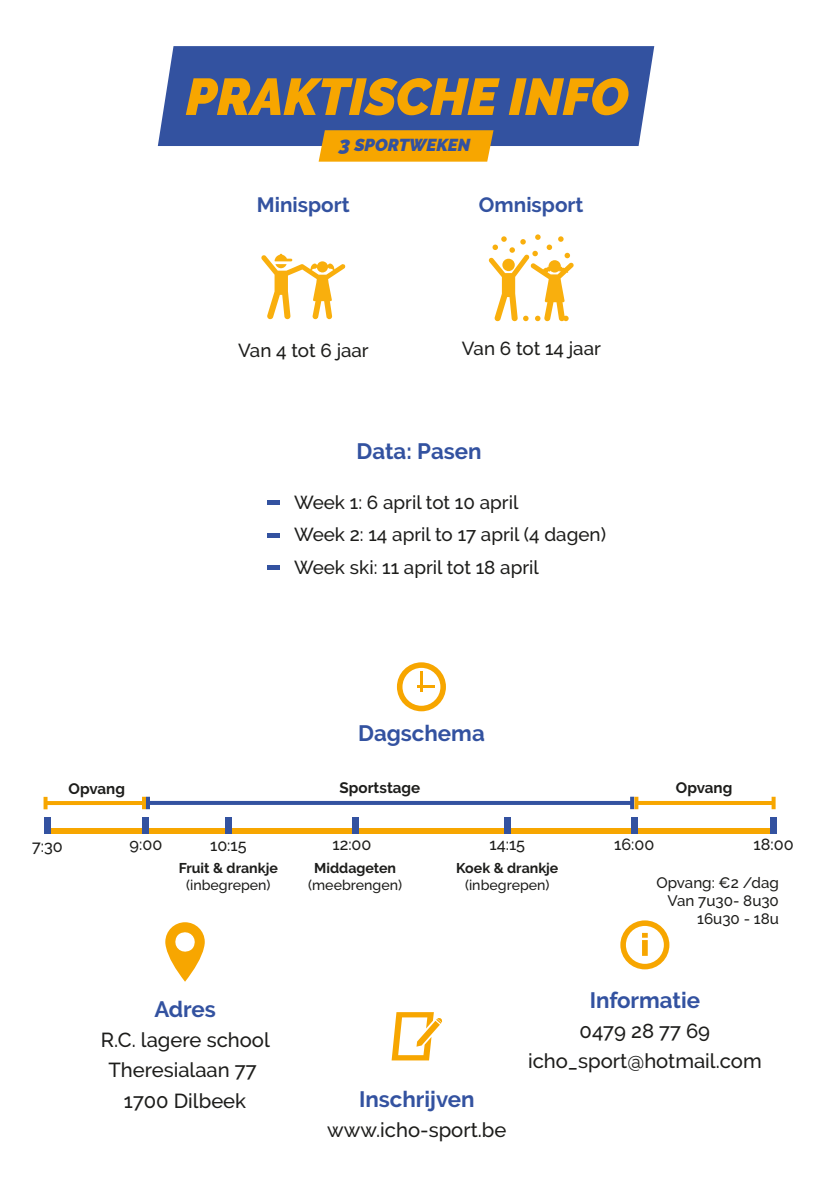
<style>
.page{position:relative;width:840px;height:1191px;background:#fff}
.page>*{position:absolute;margin:0;border:0;box-sizing:border-box;transform-origin:0 0}
.t1{font:italic 900 51.6px "Raleway";color:#f7a600}
.t2{font:700 22.2px "Raleway";color:#3352a0}
.t3{font:700 20.6px "Raleway";color:#3352a0}
.t4{font:500 20.2px/30.4px "Raleway";color:#1d1d1b;text-align:center}
.t5{font:500 18.8px/32.4px "Raleway";color:#1d1d1b}
.t6{font:italic 900 17.2px "Raleway";color:#3352a0}
.t7{font:500 16.2px "Raleway";color:#1d1d1b}
.t8{font:500 15.2px/18.2px "Raleway";color:#1d1d1b;text-align:right}
.t9{font:700 15.2px "Raleway";color:#1d1d1b}
.t10{font:500 14.2px "Raleway";color:#1d1d1b}
.t11{font:700 14.2px "Raleway";color:#1d1d1b}
.s1{font-size:20px}
</style>
<div class="page">
<div style="left:158px;top:46px;width:496px;height:100px;background:#3352a0"></div>
<svg style="left:165px;top:922px;width:40px;height:59px"></svg>
<svg style="left:391px;top:1012px;width:51px;height:48px"></svg>
<svg style="left:620px;top:920px;width:49px;height:49px"></svg>
<svg style="left:396px;top:662px;width:49px;height:49px"></svg>
<hr style="left:420px;top:685px;width:14px;height:3px;background:#f7a600">
<svg style="left:771px;top:796px;width:4px;height:13px"></svg>
<div style="left:44px;top:828px;width:732px;height:5px;background:#f7a600"></div>
<div style="left:44px;top:816px;width:7px;height:17px;background:#3352a0"></div>
<div style="left:143px;top:816px;width:6px;height:17px;background:#3352a0"></div>
<div style="left:225px;top:816px;width:6px;height:17px;background:#3352a0"></div>
<div style="left:352px;top:816px;width:6px;height:17px;background:#3352a0"></div>
<div style="left:504px;top:816px;width:6px;height:17px;background:#3352a0"></div>
<div style="left:630px;top:816px;width:7px;height:17px;background:#3352a0"></div>
<div style="left:770px;top:816px;width:6px;height:17px;background:#3352a0"></div>
<hr style="left:45px;top:801px;width:99px;height:4px;background:#f7a600">
<svg style="left:43px;top:797px;width:4px;height:12px"></svg>
<hr style="left:142px;top:796px;width:4px;height:13px;background:#f7a600">
<hr style="left:148px;top:801px;width:483px;height:4px;background:#3352a0">
<hr style="left:146px;top:796px;width:4px;height:13px;background:#3352a0">
<svg style="left:630px;top:796px;width:3px;height:13px"></svg>
<svg style="left:634px;top:796px;width:4px;height:13px"></svg>
<hr style="left:636px;top:801px;width:137px;height:4px;background:#f7a600">
<svg style="left:318px;top:130px;width:175px;height:32px"></svg>
<hr style="left:267px;top:501px;width:12px;height:4px;background:#3352a0">
<hr style="left:267px;top:533px;width:12px;height:4px;background:#3352a0">
<div style="left:267px;top:565px;width:12px;height:5px;background:#3352a0"></div>
<svg style="left:261px;top:254px;width:84px;height:65px"></svg>
<svg style="left:488px;top:234px;width:85px;height:87px"></svg>
<h1 class="t1" style="left:186px;top:67px;width:444px">PRAKTISCHE INFO</h1>
<p class="t6" style="left:339px;top:135px;width:132px"><span class="s1">3</span> SPORTWEKEN</p>
<p class="t3" style="left:257px;top:193px;width:94px">Minisport</p>
<p class="t3" style="left:478px;top:193px;width:106px">Omnisport</p>
<p class="t5" style="left:238px;top:334px;width:132px">Van 4 tot 6 jaar</p>
<p class="t5" style="left:461px;top:332px;width:141px">Van 6 tot 14 jaar</p>
<p class="t2" style="left:356px;top:439px;width:127px">Data: Pasen</p>
<p class="t5" style="left:294px;top:486px;width:313px">Week 1: 6 april tot 10 april<br>Week 2: 14 april to 17 april (4 dagen)<br>Week ski: 11 april tot 18 april</p>
<p class="t2" style="left:358px;top:721px;width:128px">Dagschema</p>
<p class="t9" style="left:68px;top:779px;width:58px">Opvang</p>
<p class="t9" style="left:675px;top:778px;width:58px">Opvang</p>
<p class="t9" style="left:339px;top:778px;width:82px">Sportstage</p>
<p class="t7" style="left:32px;top:836px;width:32px">7:30</p>
<p class="t7" style="left:130px;top:835px;width:34px">9:00</p>
<p class="t7" style="left:210px;top:835px;width:38px">10:15</p>
<p class="t7" style="left:332px;top:835px;width:41px">12:00</p>
<p class="t7" style="left:489px;top:835px;width:37px">14:15</p>
<p class="t7" style="left:613px;top:835px;width:42px">16:00</p>
<p class="t7" style="left:753px;top:835px;width:42px">18:00</p>
<p class="t11" style="left:179px;top:860px;width:100px">Fruit &amp; drankje</p>
<p class="t10" style="left:186px;top:877px;width:86px">(inbegrepen)</p>
<p class="t2" style="left:154px;top:996px;width:63px">Adres</p>
<p class="t4" style="left:101px;top:1024px;width:170px">R.C. lagere school<br>Theresialaan 77<br>1700 Dilbeek</p>
<p class="t11" style="left:314px;top:860px;width:83px">Middageten</p>
<p class="t10" style="left:308px;top:877px;width:95px">(meebrengen)</p>
<p class="t11" style="left:456px;top:860px;width:104px">Koek &amp; drankje</p>
<p class="t10" style="left:465px;top:877px;width:86px">(inbegrepen)</p>
<p class="t8" style="left:656px;top:873px;width:124px">Opvang: €2 /dag<br>Van 7u30- 8u30<br>16u30 - 18u</p>
<p class="t2" style="left:589px;top:987px;width:112px">Informatie</p>
<p class="t4" style="left:527px;top:1015px;width:235px">0479 28 77 69 icho_sport@hotmail.com</p>
<p class="t2" style="left:359px;top:1086px;width:117px">Inschrijven</p>
<p class="t4" style="left:327px;top:1115px;width:181px">www.icho-sport.be</p>
</div>
